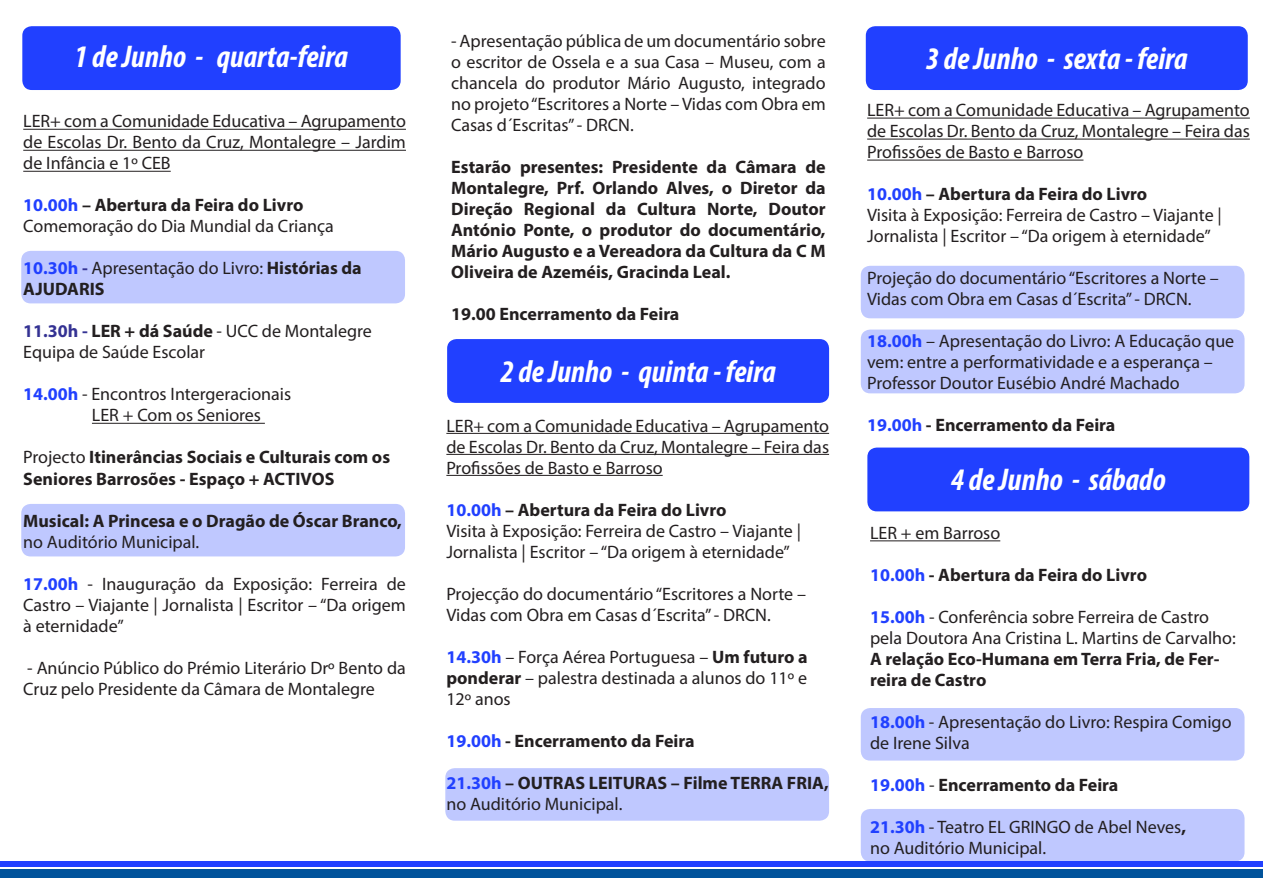
<style>
.page{position:relative;width:1263px;height:893px;background:#fff}
.page>*{position:absolute;margin:0;border:0;box-sizing:border-box;transform-origin:0 0}
.t1{font:italic 700 condensed 31.5px "Myriad Pro";color:#fff}
.t2{font:18px/21px "Myriad Pro";color:#231f20}
.t3{font:700 18px/21px "Myriad Pro";color:#231f20}
.s1{color:#2140ff}
.s2{font-weight:700;color:#2140ff}
.s3{font-weight:700;color:#343293}
.s4{font-weight:700}
.s5{font-weight:400}
</style>
<div class="page">
<div style="left:861px;top:330px;width:383px;height:63px;background:#bfc8ff;border-radius:9px"></div>
<div style="left:21px;top:251px;width:384px;height:52px;background:#bfc8ff;border-radius:9px"></div>
<div style="left:21px;top:504px;width:384px;height:52px;background:#bfc8ff;border-radius:9px"></div>
<div style="left:445px;top:768px;width:384px;height:53px;background:#bfc8ff;border-radius:9px"></div>
<div style="left:861px;top:266px;width:383px;height:52px;background:#bfc8ff;border-radius:9px"></div>
<div style="left:861px;top:708px;width:383px;height:53px;background:#bfc8ff;border-radius:9px"></div>
<div style="left:861px;top:809px;width:383px;height:52px;background:#bfc8ff;border-radius:9px"></div>
<hr style="left:870px;top:540px;width:130px;height:1px;background:#231f20">
<hr style="left:23px;top:129px;width:383px;height:1px;background:#231f20">
<hr style="left:23px;top:150px;width:383px;height:1px;background:#231f20">
<hr style="left:23px;top:171px;width:148px;height:1px;background:#231f20">
<hr style="left:92px;top:423px;width:173px;height:1px;background:#231f20">
<div style="left:22px;top:26px;width:379px;height:64px;background:#2140ff;border-radius:9px"></div>
<div style="left:0;top:861px;width:1263px;height:6px;background:#2140ff"></div>
<div style="left:0;top:869px;width:1263px;height:9px;background:#01539b"></div>
<div style="left:447px;top:339px;width:382px;height:64px;background:#2140ff;border-radius:9px"></div>
<div style="left:866px;top:26px;width:382px;height:64px;background:#2140ff;border-radius:9px"></div>
<div style="left:867px;top:448px;width:382px;height:63px;background:#2140ff;border-radius:9px"></div>
<hr style="left:446px;top:433px;width:383px;height:1px;background:#231f20">
<hr style="left:446px;top:454px;width:383px;height:1px;background:#231f20">
<hr style="left:446px;top:475px;width:217px;height:1px;background:#231f20">
<hr style="left:867px;top:118px;width:383px;height:1px;background:#231f20">
<hr style="left:867px;top:139px;width:383px;height:1px;background:#231f20">
<hr style="left:867px;top:160px;width:216px;height:1px;background:#231f20">
<p class="t1" style="left:74px;top:37px;width:275px">1 de Junho - quarta-feira</p>
<p class="t2" style="left:23px;top:111px;width:384px;text-align:justify">LER+ com a Comunidade Educativa – Agrupamento de Escolas Dr. Bento da Cruz, Montalegre – Jardim de Infância e 1º CEB</p>
<p class="t3" style="left:23px;top:194px;width:282px"><span class="s1">10.00h</span> – Abertura da Feira do Livro</p>
<p class="t2" style="left:23px;top:216px;width:312px">Comemoração do Dia Mundial da Criança</p>
<p class="t2" style="left:23px;top:258px;width:340px"><span class="s2">10.30h</span> <span class="s3">-</span> Apresentação do Livro: <span class="s4">Histórias da<br>AJUDARIS</span></p>
<p class="t2" style="left:23px;top:321px;width:350px"><span class="s3">11.30h -</span> <span class="s4">LER + dá Saúde</span> - UCC de Montalegre<br>Equipa de Saúde Escolar</p>
<p class="t2" style="left:23px;top:384px;width:269px"><span class="s2">14.00h</span> - Encontros Intergeracionais</p>
<p class="t2" style="left:92px;top:405px;width:171px">LER + Com os Seniores</p>
<p class="t3" style="left:23px;top:446px;width:368px"><span class="s5">Projecto</span> Itinerâncias Sociais e Culturais com os<br>Seniores Barrosões - Espaço + ACTIVOS</p>
<p class="t3" style="left:23px;top:509px;width:380px">Musical: A Princesa e o Dragão de Óscar Branco,</p>
<p class="t2" style="left:23px;top:531px;width:178px">no Auditório Municipal.</p>
<p class="t2" style="left:23px;top:573px;width:384px;text-align:justify"><span class="s2">17.00h</span> - Inauguração da Exposição: Ferreira de Castro – Viajante | Jornalista | Escritor – “Da origem à eternidade”</p>
<p class="t2" style="left:23px;top:657px;width:384px">- Anúncio Público do Prémio Literário Drº Bento da<br>Cruz pelo Presidente da Câmara de Montalegre</p>
<p class="t2" style="left:451px;top:30px;width:376px;text-align:justify">- Apresentação pública de um documentário sobre o escritor de Ossela e a sua Casa – Museu, com a chancela do produtor Mário Augusto, integrado no projeto “Escritores a Norte – Vidas com Obra em Casas d´Escritas” - DRCN.</p>
<p class="t3" style="left:451px;top:156px;width:376px;text-align:justify">Estarão presentes: Presidente da Câmara de Montalegre, Prf. Orlando Alves, o Diretor da Direção Regional da Cultura Norte, Doutor António Ponte, o produtor do documentário, Mário Augusto e a Vereadora da Cultura da C M Oliveira de Azeméis, Gracinda Leal.</p>
<p class="t3" style="left:451px;top:303px;width:230px">19.00 Encerramento da Feira</p>
<p class="t1" style="left:500px;top:351px;width:277px">2 de Junho - quinta - feira</p>
<p class="t2" style="left:446px;top:415px;width:384px;text-align:justify">LER+ com a Comunidade Educativa – Agrupamento de Escolas Dr. Bento da Cruz, Montalegre – Feira das Profissões de Basto e Barroso</p>
<p class="t3" style="left:446px;top:498px;width:282px"><span class="s1">10.00h</span> – Abertura da Feira do Livro</p>
<p class="t2" style="left:446px;top:520px;width:356px">Visita à Exposição: Ferreira de Castro – Viajante |<br>Jornalista | Escritor – “Da origem à eternidade”</p>
<p class="t2" style="left:446px;top:583px;width:361px">Projecção do documentário “Escritores a Norte –<br>Vidas com Obra em Casas d´Escrita” - DRCN.</p>
<p class="t2" style="left:446px;top:646px;width:363px;text-align:justify"><span class="s2">14.30h</span> – Força Aérea Portuguesa – <span class="s4">Um futuro a ponderar</span> – palestra destinada a alunos do 11º e 12º anos</p>
<p class="t3" style="left:446px;top:729px;width:250px"><span class="s1">19.00h</span> - Encerramento da Feira</p>
<p class="t3" style="left:446px;top:771px;width:384px"><span class="s1">21.30h</span> – OUTRAS LEITURAS – Filme TERRA FRIA,</p>
<p class="t2" style="left:446px;top:793px;width:178px">no Auditório Municipal.</p>
<p class="t1" style="left:926px;top:39px;width:263px">3 de Junho - sexta - feira</p>
<p class="t2" style="left:867px;top:99px;width:384px;text-align:justify">LER+ com a Comunidade Educativa – Agrupamento de Escolas Dr. Bento da Cruz, Montalegre – Feira das Profissões de Basto e Barroso</p>
<p class="t3" style="left:867px;top:183px;width:282px"><span class="s1">10.00h</span> – Abertura da Feira do Livro</p>
<p class="t2" style="left:867px;top:204px;width:356px">Visita à Exposição: Ferreira de Castro – Viajante |<br>Jornalista | Escritor – “Da origem à eternidade”</p>
<p class="t2" style="left:867px;top:267px;width:353px">Projeção do documentário “Escritores a Norte –<br>Vidas com Obra em Casas d´Escrita” - DRCN.</p>
<p class="t2" style="left:867px;top:330px;width:369px"><span class="s2">18.00h</span> – Apresentação do Livro: A Educação que vem: entre a performatividade e a esperança –<br>Professor Doutor Eusébio André Machado</p>
<p class="t3" style="left:867px;top:414px;width:250px"><span class="s1">19.00h</span> - Encerramento da Feira</p>
<p class="t1" style="left:951px;top:460px;width:216px">4 de Junho - sábado</p>
<p class="t2" style="left:870px;top:522px;width:132px">LER + em Barroso</p>
<p class="t3" style="left:870px;top:564px;width:278px"><span class="s1">10.00h</span> - Abertura da Feira do Livro</p>
<p class="t2" style="left:870px;top:606px;width:367px"><span class="s2">15.00h</span> - Conferência sobre Ferreira de Castro pela Doutora Ana Cristina L. Martins de Carvalho:<br><span class="s4">A relação Eco-Humana em Terra Fria, de Fer&shy;reira de Castro</span></p>
<p class="t2" style="left:870px;top:711px;width:363px"><span class="s2">18.00h</span> - Apresentação do Livro: Respira Comigo de Irene Silva</p>
<p class="t3" style="left:870px;top:774px;width:250px"><span class="s1">19.00h</span> <span class="s5">-</span> Encerramento da Feira</p>
<p class="t2" style="left:870px;top:816px;width:317px"><span class="s2">21.30h</span> - Teatro EL GRINGO de Abel Neves<span class="s4">,</span></p>
<p class="t2" style="left:870px;top:837px;width:178px">no Auditório Municipal.</p>
</div>
